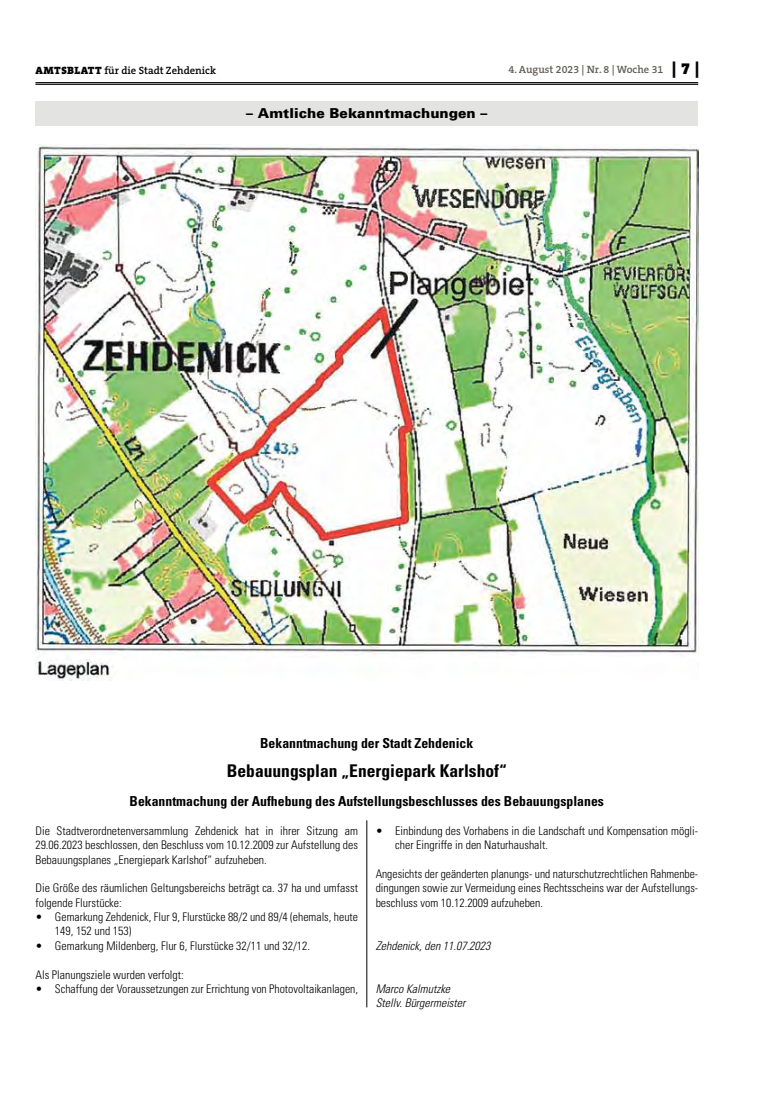
<style>
.page{position:relative;width:762px;height:1117px;background:#fff}
.page>*{position:absolute;margin:0;border:0;box-sizing:border-box;transform-origin:0 0}
.t1{font:700 condensed 17.5px "Univers";color:#000}
.t2{font:700 condensed 13.75px "Univers";color:#000}
.t3{font:900 13.75px "Univers 75";letter-spacing:.005em;color:#000}
.t4{font:300 condensed 11.88px/14.4px "Univers";color:#000}
.t5{font:italic 300 condensed 11.88px/14.4px "Univers";color:#000}
.t6{font:600 10.62px "The Serif B W6";color:#000}
.t7{font:600 10.62px "The Serif B W6";color:#615c58}
.s1{font-family:"The Serif B W9";font-weight:900}
.s2{font-family:"The Serif B W9";font-weight:900;font-size:16.25px;color:#000}
</style>
<div class="page">
<hr style="left:35px;top:82px;width:663px;height:1px;background:#000">
<hr style="left:35px;top:84px;width:663px;height:1px;background:#000">
<div style="left:35px;top:101px;width:663px;height:25px;background:#e3e3e2"></div>
<img style="left:36px;top:144px;width:662px;height:536px">
<hr style="left:367px;top:820px;width:1px;height:187px;background:#000">
<p class="t6" style="left:36px;top:63px;width:182px"><span class="s1">AMTSBLATT</span> für die Stadt Zehdenick</p>
<p class="t7" style="left:509px;top:63px;width:192px">4. August 2023 | Nr. 8 | Woche 31 <span class="s2">| 7 |</span></p>
<p class="t3" style="left:246px;top:104px;width:243px">– Amtliche Bekanntmachungen –</p>
<p class="t2" style="left:260px;top:735px;width:215px">Bekanntmachung der Stadt Zehdenick</p>
<h1 class="t1" style="left:227px;top:760px;width:281px">Bebauungsplan „Energiepark Karlshof“</h1>
<p class="t2" style="left:130px;top:792px;width:476px">Bekanntmachung der Aufhebung des Aufstellungsbeschlusses des Bebauungsplanes</p>
<p class="t4" style="left:35px;top:823px;width:324px;text-align:justify">Die Stadtverordnetenversammlung Zehdenick hat in ihrer Sitzung am 29.06.2023 beschlossen, den Beschluss vom 10.12.2009 zur Aufstellung des Bebauungsplanes „Energiepark Karlshof“ aufzuheben.</p>
<p class="t4" style="left:35px;top:880px;width:324px">Die Größe des räumlichen Geltungsbereichs beträgt ca. 37 ha und umfasst folgende Flurstücke:</p>
<p class="t4" style="left:55px;top:909px;width:305px;text-indent:-19px">• Gemarkung Zehdenick, Flur 9, Flurstücke 88/2 und 89/4 (ehemals, heute<br>149, 152 und 153)</p>
<p class="t4" style="left:35px;top:938px;width:276px">• Gemarkung Mildenberg, Flur 6, Flurstücke 32/11 und 32/12.</p>
<p class="t4" style="left:35px;top:967px;width:150px">Als Planungsziele wurden verfolgt:</p>
<p class="t4" style="left:35px;top:981px;width:324px">• Schaffung der Voraussetzungen zur Errichtung von Photovoltaikanlagen,</p>
<p class="t4" style="left:395px;top:823px;width:304px;text-indent:-19px">• Einbindung des Vorhabens in die Landschaft und Kompensation mögli&shy;cher Eingriffe in den Naturhaushalt.</p>
<p class="t4" style="left:376px;top:866px;width:324px;text-align:justify">Angesichts der geänderten planungs- und naturschutzrechtlichen Rahmenbe&shy;dingungen sowie zur Vermeidung eines Rechtsscheins war der Aufstellungs&shy;beschluss vom 10.12.2009 aufzuheben.</p>
<p class="t5" style="left:376px;top:938px;width:116px">Zehdenick, den 11.07.2023</p>
<p class="t5" style="left:376px;top:981px;width:91px">Marco Kalmutzke<br>Stellv. Bürgermeister</p>
</div>
